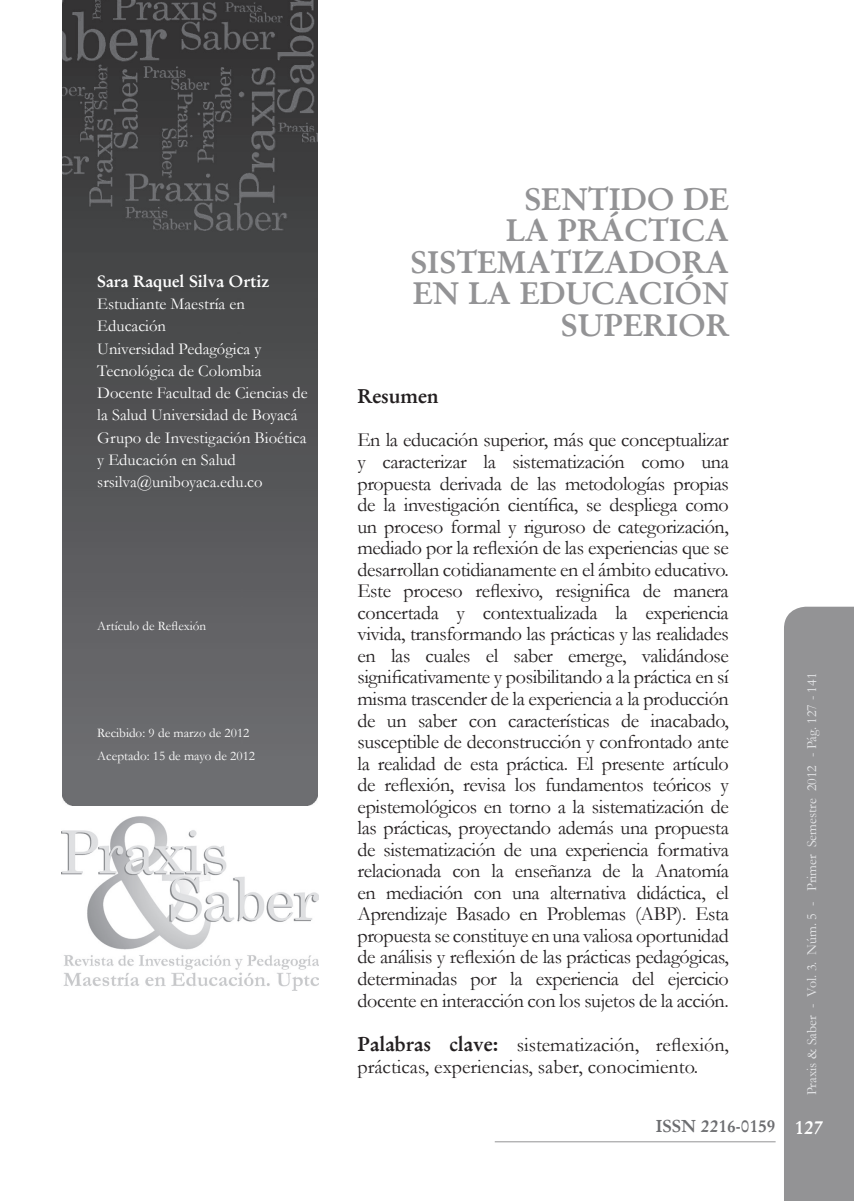
<style>
.page{position:relative;width:854px;height:1201px;background:#fff}
.page>*{position:absolute;margin:0;border:0;box-sizing:border-box;transform-origin:0 0}
.t1{font:700 31.5px/31.5px "Garamond";color:#939395;text-align:right}
.t2{font:20.12px/21.5px "Garamond";color:#231f20;text-align:justify}
.t3{font:700 20.12px "Garamond";color:#231f20}
.t4{font:700 17.5px "Garamond";color:#6c6d70}
.t5{font:16.62px/22.2px "Garamond";color:#fff}
.t6{font:700 16.62px "Garamond";color:#fff}
.t7{font:14px "Garamond";color:#e6e7e9}
.t8{font:13.3px/22.2px "Garamond";color:#fff}
.t9{font:13.12px "Garamond";color:#fff}
.s1{font-weight:700}
.s2{font-size:19.25px;color:#fff}
</style>
<div class="page">
<div style="left:784px;top:606px;width:69px;height:594px;background:#939395"></div>
<hr style="left:494px;top:1141px;width:281px;height:1px;background:#939395">
<img style="left:62px;top:0;width:255px;height:805px">
<img style="left:62px;top:816px;width:256px;height:174px">
<p class="t6" style="left:97px;top:271px;width:173px">Sara Raquel Silva Ortiz</p>
<p class="t5" style="left:97px;top:292px;width:212px">Estudiante Maestría en<br>Educación<br>Universidad Pedagógica y<br>Tecnológica de Colombia<br>Docente Facultad de Ciencias de la Salud Universidad de Boyacá<br>Grupo de Investigación Bioética y Educación en Salud srsilva@uniboyaca.edu.co</p>
<p class="t9" style="left:97px;top:617px;width:110px">Artículo de Reflexión</p>
<p class="t8" style="left:97px;top:721px;width:159px">Recibido: 9 de marzo de 2012<br>Aceptado: 15 de mayo de 2012</p>
<h1 class="t1" style="left:410px;top:183px;width:320px">SENTIDO DE<br>LA PRÁCTICA<br>SISTEMATIZADORA<br>EN LA EDUCACIÓN<br>SUPERIOR</h1>
<p class="t3" style="left:357px;top:383px;width:83px">Resumen</p>
<p class="t2" style="left:357px;top:429px;width:373px">En la educación superior, más que conceptualizar y caracterizar la sistematización como una propuesta derivada de las metodologías propias de la investigación científica, se despliega como un proceso formal y riguroso de categorización, mediado por la reflexión de las experiencias que se desarrollan cotidianamente en el ámbito educativo.<br>Este proceso reflexivo, resignifica de manera concertada y contextualizada la experiencia vivida, transformando las prácticas y las realidades en las cuales el saber emerge, validándose significativamente y posibilitando a la práctica en sí misma trascender de la experiencia a la producción de un saber con características de inacabado, susceptible de deconstrucción y confrontado ante la realidad de esta práctica. El presente artículo de reflexión, revisa los fundamentos teóricos y epistemológicos en torno a la sistematización de las prácticas, proyectando además una propuesta de sistematización de una experiencia formativa relacionada con la enseñanza de la Anatomía en mediación con una alternativa didáctica, el Aprendizaje Basado en Problemas (ABP). Esta propuesta se constituye en una valiosa oportunidad de análisis y reflexión de las prácticas pedagógicas, determinadas por la experiencia del ejercicio docente en interacción con los sujetos de la acción.</p>
<p class="t2" style="left:357px;top:1033px;width:373px;line-height:22.2px"><span class="s1">Palabras clave:</span> sistematización, reflexión, prácticas, experiencias, saber, conocimiento.</p>
<p class="t7" style="left:802px;top:757px;width:86px;rotate:-90deg">- Pág. 127 - 141</p>
<p class="t7" style="left:802px;top:1095px;width:332px;rotate:-90deg">Praxis &amp; Saber - Vol. 3. Núm. 5 - Primer Semestre 2012</p>
<p class="t4" style="left:655px;top:1115px;width:169px">ISSN 2216-0159 <span class="s2">127</span></p>
</div>
